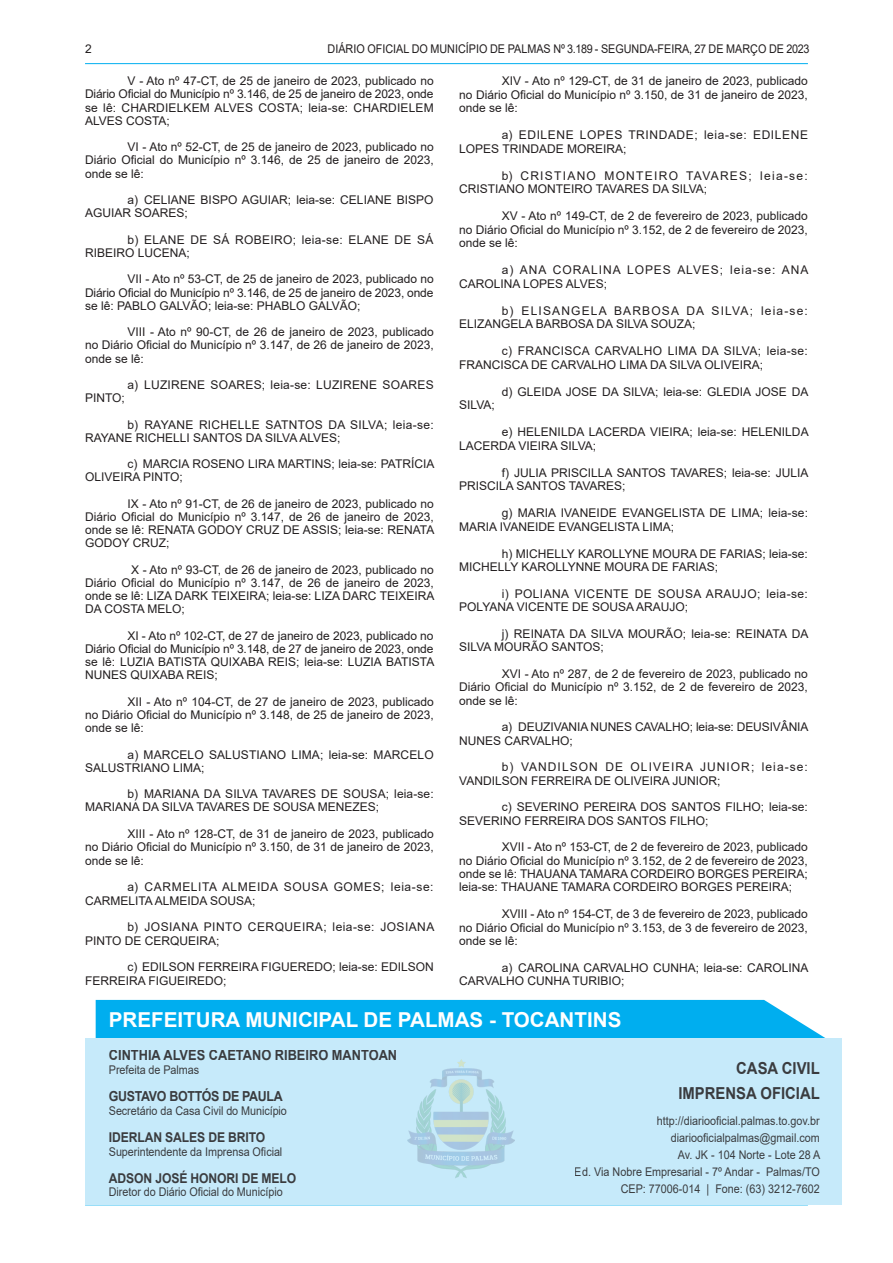
<style>
.page{position:relative;width:893px;height:1263px;background:#fff}
.page>*{position:absolute;margin:0;border:0;box-sizing:border-box;transform-origin:0 0}
.t1{font:700 20.55px "Arial";color:#fff}
.t2{font:700 16.5px/25.7px "Arial";color:#231f20;text-align:right;scale:.9 1}
.t3{font:700 14.25px "Arial";color:#231f20;scale:.9 1}
.t4{font:700 13.8px "Arial";letter-spacing:-.025em;color:#231f20;scale:.9 1}
.t5{font:700 13.5px "Arial";letter-spacing:-.01em;color:#231f20;scale:.9 1}
.TEXTO{font:12px/13.2px "Arial";color:#231f20}
.TEXTO-2{font:12px/17.1px "Arial";color:#231f20;text-align:right;scale:.9 1}
.TEXTO-3{font:12px/13.2px "Arial";letter-spacing:.035em;color:#231f20}
.TEXTO-4{font:12px/13.4px "Arial";letter-spacing:.05em;color:#231f20}
.TEXTO-5{font:12px/13.5px "Arial";letter-spacing:.08em;color:#231f20}
.TEXTO-6{font:12px/13.2px "Arial";letter-spacing:.025em;color:#231f20}
.TEXTO-7{font:12px "Arial";letter-spacing:.02em;color:#231f20}
</style>
<div class="page">
<hr style="left:85px;top:63px;width:723px;height:1px;background:#00aeef">
<hr style="left:85px;top:1204px;width:723px;height:1px;background:#00aeef">
<div style="left:96px;top:1000px;width:729px;height:38px;background:#00aeef"></div>
<div style="left:85px;top:1038px;width:757px;height:166px;background:#c6eafa"></div>
<img style="left:408px;top:1060px;width:106px;height:118px">
<p class="TEXTO" style="left:85px;top:42px;width:8px">2</p>
<p class="TEXTO-2" style="left:328px;top:40px;width:537px">DIÁRIO OFICIAL DO MUNICÍPIO DE PALMAS Nº 3.189 - SEGUNDA-FEIRA, 27 DE MARÇO DE 2023</p>
<p class="TEXTO" style="left:85px;top:74px;width:350px;text-align:justify;text-indent:43px">V - Ato nº 47-CT, de 25 de janeiro de 2023, publicado no Diário Oficial do Município nº 3.146, de 25 de janeiro de 2023, onde se lê: CHARDIELKEM ALVES COSTA; leia-se: CHARDIELEM ALVES COSTA;</p>
<p class="TEXTO" style="left:85px;top:140px;width:350px;text-align:justify;text-indent:43px">VI - Ato nº 52-CT, de 25 de janeiro de 2023, publicado no Diário Oficial do Município nº 3.146, de 25 de janeiro de 2023, onde se lê:</p>
<p class="TEXTO" style="left:85px;top:193px;width:350px;text-indent:43px">a) CELIANE BISPO AGUIAR; leia-se: CELIANE BISPO<br>AGUIAR SOARES;</p>
<p class="TEXTO-6" style="left:85px;top:233px;width:350px;text-indent:43px">b) ELANE DE SÁ ROBEIRO; leia-se: ELANE DE SÁ<br>RIBEIRO LUCENA;</p>
<p class="TEXTO" style="left:85px;top:272px;width:350px;text-align:justify;text-indent:43px">VII - Ato nº 53-CT, de 25 de janeiro de 2023, publicado no Diário Oficial do Município nº 3.146, de 25 de janeiro de 2023, onde se lê: PABLO GALVÃO; leia-se: PHABLO GALVÃO;</p>
<p class="TEXTO" style="left:85px;top:325px;width:350px;text-align:justify;text-indent:43px">VIII - Ato nº 90-CT, de 26 de janeiro de 2023, publicado no Diário Oficial do Município nº 3.147, de 26 de janeiro de 2023, onde se lê:</p>
<p class="TEXTO-7" style="left:128px;top:376px;width:308px">a) LUZIRENE SOARES; leia-se: LUZIRENE SOARES</p>
<p class="TEXTO" style="left:85px;top:391px;width:41px">PINTO;</p>
<p class="TEXTO" style="left:85px;top:418px;width:350px;text-indent:43px">b) RAYANE RICHELLE SATNTOS DA SILVA; leia-se:<br>RAYANE RICHELLI SANTOS DA SILVA ALVES;</p>
<p class="TEXTO" style="left:85px;top:457px;width:351px;text-indent:43px">c) MARCIA ROSENO LIRA MARTINS; leia-se: PATRÍCIA<br>OLIVEIRA PINTO;</p>
<p class="TEXTO" style="left:85px;top:497px;width:351px;text-align:justify;text-indent:43px">IX - Ato nº 91-CT, de 26 de janeiro de 2023, publicado no Diário Oficial do Município nº 3.147, de 26 de janeiro de 2023, onde se lê: RENATA GODOY CRUZ DE ASSIS; leia-se: RENATA GODOY CRUZ;</p>
<p class="TEXTO" style="left:85px;top:563px;width:351px;text-align:justify;text-indent:46px">X - Ato nº 93-CT, de 26 de janeiro de 2023, publicado no Diário Oficial do Município nº 3.147, de 26 de janeiro de 2023, onde se lê: LIZA DARK TEIXEIRA; leia-se: LIZA DARC TEIXEIRA DA COSTA MELO;</p>
<p class="TEXTO" style="left:85px;top:629px;width:351px;text-align:justify;text-indent:43px">XI - Ato nº 102-CT, de 27 de janeiro de 2023, publicado no Diário Oficial do Município nº 3.148, de 27 de janeiro de 2023, onde se lê: LUZIA BATISTA QUIXABA REIS; leia-se: LUZIA BATISTA NUNES QUIXABA REIS;</p>
<p class="TEXTO" style="left:85px;top:695px;width:350px;text-align:justify;text-indent:43px">XII - Ato nº 104-CT, de 27 de janeiro de 2023, publicado no Diário Oficial do Município nº 3.148, de 25 de janeiro de 2023, onde se lê:</p>
<p class="TEXTO" style="left:85px;top:748px;width:350px;text-indent:43px">a) MARCELO SALUSTIANO LIMA; leia-se: MARCELO<br>SALUSTRIANO LIMA;</p>
<p class="TEXTO" style="left:85px;top:787px;width:350px;text-indent:43px">b) MARIANA DA SILVA TAVARES DE SOUSA; leia-se:<br>MARIANA DA SILVA TAVARES DE SOUSA MENEZES;</p>
<p class="TEXTO" style="left:85px;top:827px;width:350px;text-align:justify;text-indent:43px">XIII - Ato nº 128-CT, de 31 de janeiro de 2023, publicado no Diário Oficial do Município nº 3.150, de 31 de janeiro de 2023, onde se lê:</p>
<p class="TEXTO-4" style="left:85px;top:880px;width:350px;text-indent:43px">a) CARMELITA ALMEIDA SOUSA GOMES; leia-se:<br>CARMELITA ALMEIDA SOUSA;</p>
<p class="TEXTO-3" style="left:85px;top:920px;width:351px;text-indent:43px">b) JOSIANA PINTO CERQUEIRA; leia-se: JOSIANA<br>PINTO DE CERQUEIRA;</p>
<p class="TEXTO" style="left:85px;top:960px;width:350px;text-indent:43px">c) EDILSON FERREIRA FIGUEREDO; leia-se: EDILSON<br>FERREIRA FIGUEIREDO;</p>
<p class="TEXTO" style="left:459px;top:74px;width:350px;text-align:justify;text-indent:43px">XIV - Ato nº 129-CT, de 31 de janeiro de 2023, publicado no Diário Oficial do Município nº 3.150, de 31 de janeiro de 2023, onde se lê:</p>
<p class="TEXTO-4" style="left:459px;top:128px;width:350px;text-indent:43px">a) EDILENE LOPES TRINDADE; leia-se: EDILENE<br>LOPES TRINDADE MOREIRA;</p>
<p class="TEXTO" style="left:459px;top:169px;width:350px;text-indent:43px">b) CRISTIANO MONTEIRO TAVARES; leia-se:<br>CRISTIANO MONTEIRO TAVARES DA SILVA;</p>
<p class="TEXTO" style="left:459px;top:209px;width:350px;text-align:justify;text-indent:43px">XV - Ato nº 149-CT, de 2 de fevereiro de 2023, publicado no Diário Oficial do Município nº 3.152, de 2 de fevereiro de 2023, onde se lê:</p>
<p class="TEXTO-5" style="left:459px;top:263px;width:351px;text-indent:43px">a) ANA CORALINA LOPES ALVES; leia-se: ANA<br>CAROLINA LOPES ALVES;</p>
<p class="TEXTO" style="left:459px;top:304px;width:350px;text-indent:43px">b) ELISANGELA BARBOSA DA SILVA; leia-se:<br>ELIZANGELA BARBOSA DA SILVA SOUZA;</p>
<p class="TEXTO" style="left:459px;top:344px;width:350px;text-indent:43px">c) FRANCISCA CARVALHO LIMA DA SILVA; leia-se:<br>FRANCISCA DE CARVALHO LIMA DA SILVA OLIVEIRA;</p>
<p class="TEXTO" style="left:502px;top:385px;width:308px">d) GLEIDA JOSE DA SILVA; leia-se: GLEDIA JOSE DA</p>
<p class="TEXTO" style="left:459px;top:398px;width:37px">SILVA;</p>
<p class="TEXTO" style="left:459px;top:425px;width:351px;text-indent:43px">e) HELENILDA LACERDA VIEIRA; leia-se: HELENILDA<br>LACERDA VIEIRA SILVA;</p>
<p class="TEXTO" style="left:459px;top:466px;width:351px;text-indent:43px">f) JULIA PRISCILLA SANTOS TAVARES; leia-se: JULIA<br>PRISCILA SANTOS TAVARES;</p>
<p class="TEXTO" style="left:459px;top:506px;width:350px;text-indent:43px">g) MARIA IVANEIDE EVANGELISTA DE LIMA; leia-se:<br>MARIA IVANEIDE EVANGELISTA LIMA;</p>
<p class="TEXTO" style="left:459px;top:547px;width:350px;text-indent:43px">h) MICHELLY KAROLLYNE MOURA DE FARIAS; leia-se:<br>MICHELLY KAROLLYNNE MOURA DE FARIAS;</p>
<p class="TEXTO-3" style="left:459px;top:587px;width:350px;text-indent:43px">i) POLIANA VICENTE DE SOUSA ARAUJO; leia-se:<br>POLYANA VICENTE DE SOUSA ARAUJO;</p>
<p class="TEXTO" style="left:459px;top:627px;width:351px;text-indent:43px">j) REINATA DA SILVA MOURÃO; leia-se: REINATA DA<br>SILVA MOURÃO SANTOS;</p>
<p class="TEXTO" style="left:459px;top:667px;width:350px;text-align:justify;text-indent:43px">XVI - Ato nº 287, de 2 de fevereiro de 2023, publicado no Diário Oficial do Município nº 3.152, de 2 de fevereiro de 2023, onde se lê:</p>
<p class="TEXTO" style="left:459px;top:720px;width:351px;text-indent:43px">a) DEUZIVANIA NUNES CAVALHO; leia-se: DEUSIVÂNIA<br>NUNES CARVALHO;</p>
<p class="TEXTO" style="left:459px;top:760px;width:350px;text-indent:43px">b) VANDILSON DE OLIVEIRA JUNIOR; leia-se:<br>VANDILSON FERREIRA DE OLIVEIRA JUNIOR;</p>
<p class="TEXTO" style="left:459px;top:800px;width:350px;text-indent:43px">c) SEVERINO PEREIRA DOS SANTOS FILHO; leia-se:<br>SEVERINO FERREIRA DOS SANTOS FILHO;</p>
<p class="TEXTO" style="left:459px;top:840px;width:350px;text-align:justify;text-indent:43px">XVII - Ato nº 153-CT, de 2 de fevereiro de 2023, publicado no Diário Oficial do Município nº 3.152, de 2 de fevereiro de 2023, onde se lê: THAUANA TAMARA CORDEIRO BORGES PEREIRA; leia-se: THAUANE TAMARA CORDEIRO BORGES PEREIRA;</p>
<p class="TEXTO" style="left:459px;top:907px;width:350px;text-align:justify;text-indent:43px">XVIII - Ato nº 154-CT, de 3 de fevereiro de 2023, publicado no Diário Oficial do Município nº 3.153, de 3 de fevereiro de 2023, onde se lê:</p>
<p class="TEXTO" style="left:459px;top:960px;width:351px;text-indent:43px">a) CAROLINA CARVALHO CUNHA; leia-se: CAROLINA<br>CARVALHO CUNHA TURIBIO;</p>
<p class="t1" style="left:109px;top:1005px;width:514px">PREFEITURA MUNICIPAL DE PALMAS - TOCANTINS</p>
<p class="t3" style="left:109px;top:1045px;width:322px">CINTHIA ALVES CAETANO RIBEIRO MANTOAN</p>
<p class="TEXTO-2" style="left:109px;top:1061px;width:102px">Prefeita de Palmas</p>
<p class="t4" style="left:109px;top:1086px;width:195px">GUSTAVO BOTTÓS DE PAULA</p>
<p class="TEXTO-2" style="left:109px;top:1102px;width:199px">Secretário da Casa Civil do Município</p>
<p class="t5" style="left:109px;top:1128px;width:175px">IDERLAN SALES DE BRITO</p>
<p class="TEXTO-2" style="left:109px;top:1143px;width:194px">Superintendente da Imprensa Oficial</p>
<p class="t5" style="left:109px;top:1168px;width:210px">ADSON JOSÉ HONORI DE MELO</p>
<p class="TEXTO-2" style="left:109px;top:1183px;width:195px">Diretor do Diário Oficial do Município</p>
<h2 class="t2" style="left:678px;top:1055px;width:159px">CASA CIVIL<br>IMPRENSA OFICIAL</h2>
<p class="TEXTO-2" style="left:575px;top:1112px;width:274px">http://diariooficial.palmas.to.gov.br diariooficialpalmas@gmail.com<br>Av. JK - 104 Norte - Lote 28 A<br>Ed. Via Nobre Empresarial - 7º Andar - Palmas/TO CEP: 77006-014 | Fone: (63) 3212-7602</p>
</div>
